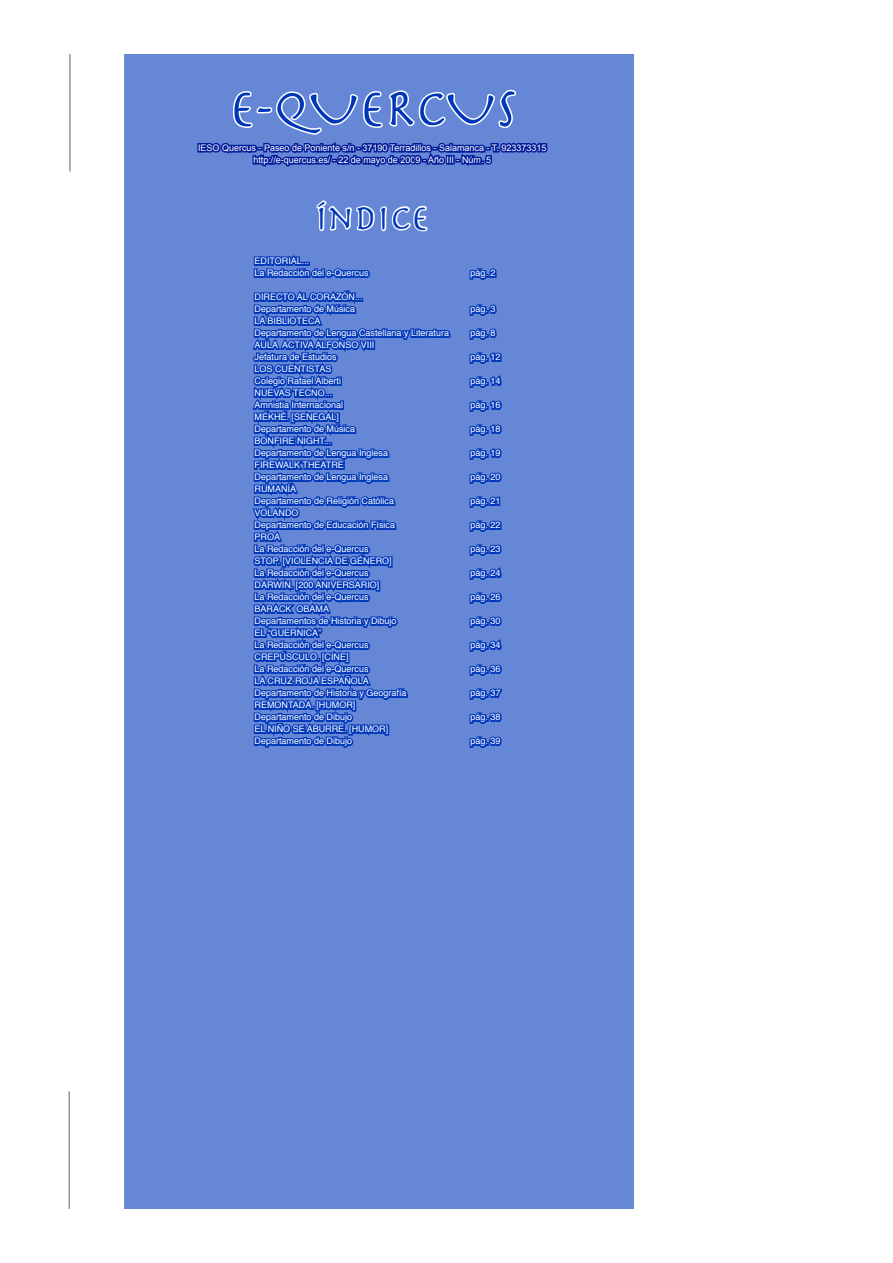
<style>
.page{position:relative;width:893px;height:1263px;background:#fff}
.page>*{position:absolute;margin:0;border:0;box-sizing:border-box;transform-origin:0 0}
.t1{font:54px "Herculanum";color:#0037b9}
.t2{font:36px "Herculanum";color:#0037b9}
.t3{font:9px/12px "Helvetica";color:#fff}
.t4{font:9px "Arial";color:#fff}
</style>
<div class="page">
<div style="left:169px;top:99px;width:420px;height:1065px;background:#6687d5"></div>
<div style="left:124px;top:54px;width:510px;height:1155px;border:90px solid #6687d5"></div>
<hr style="left:70px;top:54px;width:1px;height:118px;background:#636363">
<hr style="left:69px;top:1091px;width:1px;height:118px;background:#636363">
<svg style="left:197px;top:54px;width:353px;height:696px"></svg>
<p class="t1" style="left:229px;top:74px;width:289px">E-QUERCUS</p>
<p class="t4" style="left:198px;top:143px;width:350px">IESO Quercus - Paseo de Poniente s/n - 37190 Terradillos - Salamanca - T. 923373315</p>
<p class="t4" style="left:253px;top:155px;width:239px">http://e-quercus.es/ - 22 de mayo de 2009 - Año III - Núm. 5</p>
<p class="t2" style="left:316px;top:195px;width:114px">ÍNDICE</p>
<p class="t3" style="left:255px;top:255px;width:56px">EDITORIAL...</p>
<p class="t3" style="left:255px;top:267px;width:116px">La Redacción del e-Quercus</p>
<p class="t3" style="left:471px;top:267px;width:27px">pág. 2</p>
<p class="t3" style="left:255px;top:291px;width:110px">DIRECTO AL CORAZÓN...</p>
<p class="t3" style="left:255px;top:303px;width:102px">Departamento de Música</p>
<p class="t3" style="left:471px;top:303px;width:27px">pág. 3</p>
<p class="t3" style="left:255px;top:315px;width:68px">LA BIBLIOTECA</p>
<p class="t3" style="left:255px;top:327px;width:196px">Departamento de Lengua Castellana y Literatura</p>
<p class="t3" style="left:471px;top:327px;width:27px">pág. 8</p>
<p class="t3" style="left:255px;top:339px;width:121px">AULA ACTIVA ALFONSO VIII</p>
<p class="t3" style="left:255px;top:351px;width:84px">Jefatura de Estudios</p>
<p class="t3" style="left:471px;top:351px;width:32px">pág. 12</p>
<p class="t3" style="left:255px;top:363px;width:88px">LOS CUENTISTAS<br>Colegio Rafael Alberti</p>
<p class="t3" style="left:471px;top:375px;width:32px">pág. 14</p>
<p class="t3" style="left:255px;top:387px;width:79px">NUEVAS TECNO...</p>
<p class="t3" style="left:255px;top:399px;width:90px">Amnistia Internacional</p>
<p class="t3" style="left:471px;top:399px;width:32px">pág. 16</p>
<p class="t3" style="left:255px;top:411px;width:86px">MÉKHÉ. [SENEGAL]</p>
<p class="t3" style="left:255px;top:423px;width:102px">Departamento de Música</p>
<p class="t3" style="left:471px;top:423px;width:32px">pág. 18</p>
<p class="t3" style="left:255px;top:435px;width:79px">BONFIRE NIGHT...</p>
<p class="t3" style="left:255px;top:447px;width:135px">Departamento de Lengua Inglesa</p>
<p class="t3" style="left:471px;top:447px;width:32px">pág. 19</p>
<p class="t3" style="left:255px;top:459px;width:91px">FIREWALK THEATRE</p>
<p class="t3" style="left:255px;top:471px;width:135px">Departamento de Lengua Inglesa</p>
<p class="t3" style="left:471px;top:471px;width:32px">pág. 20</p>
<p class="t3" style="left:255px;top:483px;width:43px">RUMANÍA</p>
<p class="t3" style="left:255px;top:495px;width:141px">Departamento de Religión Católica</p>
<p class="t3" style="left:471px;top:495px;width:32px">pág. 21</p>
<p class="t3" style="left:255px;top:507px;width:46px">VOLANDO</p>
<p class="t3" style="left:255px;top:519px;width:142px">Departamento de Educación Física</p>
<p class="t3" style="left:471px;top:519px;width:32px">pág. 22</p>
<p class="t3" style="left:255px;top:531px;width:27px">PROA</p>
<p class="t3" style="left:255px;top:543px;width:116px">La Redacción del e-Quercus</p>
<p class="t3" style="left:471px;top:543px;width:32px">pág. 23</p>
<p class="t3" style="left:255px;top:555px;width:139px">STOP. [VIOLENCIA DE GÉNERO]</p>
<p class="t3" style="left:255px;top:567px;width:116px">La Redacción del e-Quercus</p>
<p class="t3" style="left:471px;top:567px;width:32px">pág. 24</p>
<p class="t3" style="left:255px;top:579px;width:126px">DARWIN. [200 ANIVERSARIO]</p>
<p class="t3" style="left:255px;top:591px;width:116px">La Redacción del e-Quercus</p>
<p class="t3" style="left:471px;top:591px;width:32px">pág. 26</p>
<p class="t3" style="left:255px;top:603px;width:76px">BARACK OBAMA</p>
<p class="t3" style="left:255px;top:615px;width:144px">Departamentos de Historia y Dibujo</p>
<p class="t3" style="left:471px;top:615px;width:32px">pág. 30</p>
<p class="t3" style="left:255px;top:627px;width:68px">EL “GUERNICA”</p>
<p class="t3" style="left:255px;top:639px;width:116px">La Redacción del e-Quercus</p>
<p class="t3" style="left:471px;top:639px;width:32px">pág. 34</p>
<p class="t3" style="left:255px;top:651px;width:96px">CREPÚSCULO. [CINE]</p>
<p class="t3" style="left:255px;top:663px;width:116px">La Redacción del e-Quercus</p>
<p class="t3" style="left:471px;top:663px;width:32px">pág. 36</p>
<p class="t3" style="left:255px;top:675px;width:116px">LA CRUZ ROJA ESPAÑOLA</p>
<p class="t3" style="left:255px;top:687px;width:154px">Departamento de Historia y Geografía</p>
<p class="t3" style="left:471px;top:687px;width:32px">pág. 37</p>
<p class="t3" style="left:255px;top:699px;width:102px">REMONTADA. [HUMOR]</p>
<p class="t3" style="left:255px;top:711px;width:99px">Departamento de Dibujo</p>
<p class="t3" style="left:471px;top:711px;width:32px">pág. 38</p>
<p class="t3" style="left:255px;top:723px;width:135px">EL NIÑO SE ABURRE. [HUMOR]</p>
<p class="t3" style="left:255px;top:735px;width:99px">Departamento de Dibujo</p>
<p class="t3" style="left:471px;top:735px;width:32px">pág. 39</p>
</div>
